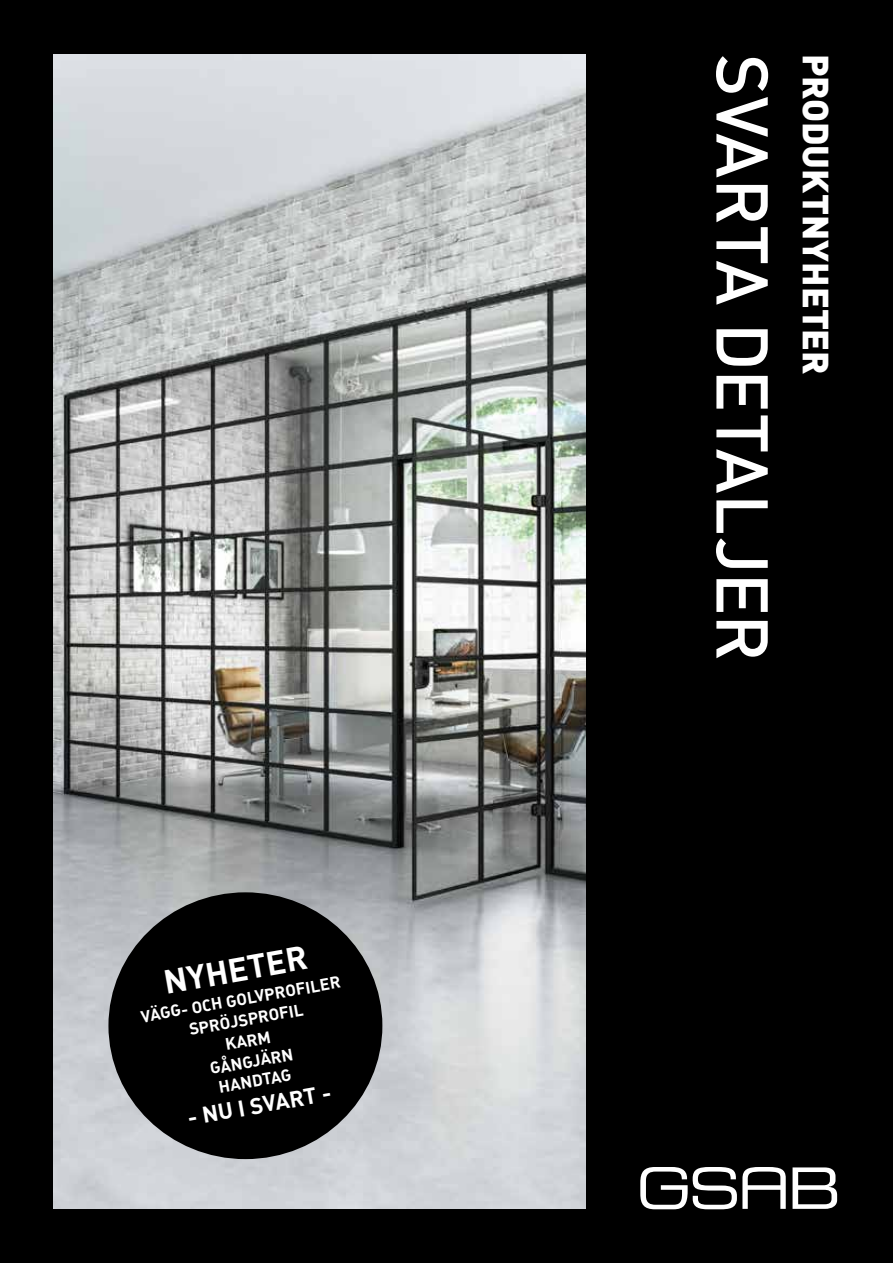
<style>
.page{position:relative;width:893px;height:1263px;background:#000}
.page>*{position:absolute;margin:0;border:0;box-sizing:border-box;transform-origin:0 0}
.t1{font:500 72px "DIN";letter-spacing:-.01em;color:#fff}
.t2{font:900 36px "DIN";letter-spacing:-.005em;color:#fff}
.t3{font:33px "DIN Bold Alternate";color:#fff}
.t4{font:22.5px "DIN Bold Alternate";color:#fff}
.t5{font:16.5px/20.7px "DIN Bold Alternate";color:#fff;text-align:center}
</style>
<div class="page">
<img style="left:54px;top:54px;width:532px;height:1155px">
<div style="left:111px;top:894px;width:269px;height:263px;background:#000;border-radius:50%"></div>
<svg style="left:792px;top:1167px;width:45px;height:42px"></svg>
<svg style="left:640px;top:1167px;width:146px;height:42px"></svg>
<h3 class="t3" style="left:160px;top:960px;width:147px;rotate:-10deg">NYHETER</h3>
<p class="t5" style="left:139px;top:1006px;width:204px;rotate:-10deg">VÄGG- OCH GOLVPROFILER<br>SPRÖJSPROFIL<br>KARM<br>GÅNGJÄRN<br>HANDTAG</p>
<h3 class="t4" style="left:185px;top:1103px;width:147px;rotate:-10deg">- NU I SVART -</h3>
<h1 class="t1" style="left:791px;top:54px;width:609px;rotate:90deg">SVARTA DETALJER</h1>
<h2 class="t2" style="left:840px;top:54px;width:322px;rotate:90deg">PRODUKTNYHETER</h2>
</div>
